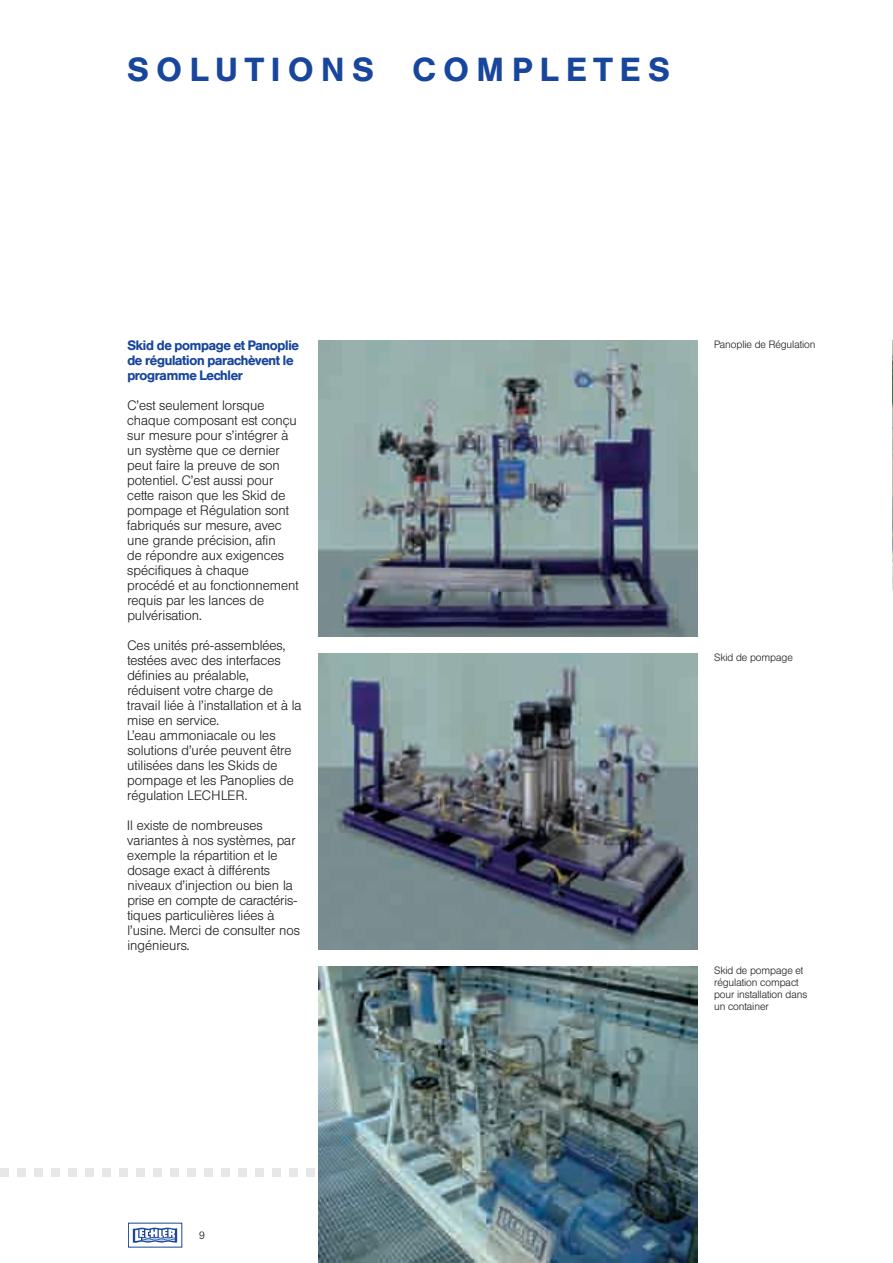
<style>
.page{position:relative;width:893px;height:1263px;background:#fff}
.page>*{position:absolute;margin:0;border:0;box-sizing:border-box;transform-origin:0 0}
.t1{font:500 33px "Helvetica BQ";letter-spacing:.25em;color:#18469d}
.t2{font:300 13.5px/15px "Helvetica BQ";color:#231f20}
.t3{font:500 13.5px/15px "Helvetica BQ";letter-spacing:-.015em;color:#18469d}
.t4{font:300 10.5px/12px "Helvetica BQ";letter-spacing:-.005em;color:#231f20}
</style>
<div class="page">
<img style="left:319px;top:653px;width:378px;height:297px">
<div style="left:0;top:1168px;width:9px;height:8px;background:#e6e7e9"></div>
<div style="left:17px;top:1168px;width:9px;height:8px;background:#e6e7e9"></div>
<div style="left:34px;top:1168px;width:9px;height:8px;background:#e6e7e9"></div>
<div style="left:51px;top:1168px;width:9px;height:8px;background:#e6e7e9"></div>
<div style="left:68px;top:1168px;width:9px;height:8px;background:#e6e7e9"></div>
<div style="left:85px;top:1168px;width:9px;height:8px;background:#e6e7e9"></div>
<div style="left:102px;top:1168px;width:9px;height:8px;background:#e6e7e9"></div>
<div style="left:119px;top:1168px;width:9px;height:8px;background:#e6e7e9"></div>
<div style="left:136px;top:1168px;width:9px;height:8px;background:#e6e7e9"></div>
<div style="left:153px;top:1168px;width:9px;height:8px;background:#e6e7e9"></div>
<div style="left:170px;top:1168px;width:9px;height:8px;background:#e6e7e9"></div>
<div style="left:187px;top:1168px;width:9px;height:8px;background:#e6e7e9"></div>
<div style="left:204px;top:1168px;width:9px;height:8px;background:#e6e7e9"></div>
<div style="left:221px;top:1168px;width:9px;height:8px;background:#e6e7e9"></div>
<div style="left:238px;top:1168px;width:9px;height:8px;background:#e6e7e9"></div>
<div style="left:255px;top:1168px;width:9px;height:8px;background:#e6e7e9"></div>
<div style="left:272px;top:1168px;width:9px;height:8px;background:#e6e7e9"></div>
<div style="left:289px;top:1168px;width:9px;height:8px;background:#e6e7e9"></div>
<div style="left:306px;top:1168px;width:9px;height:8px;background:#e6e7e9"></div>
<svg style="left:133px;top:1227px;width:44px;height:16px"></svg>
<img style="left:319px;top:967px;width:378px;height:296px">
<img style="left:319px;top:340px;width:378px;height:296px">
<img style="left:892px;top:340px;width:1px;height:250px">
<h1 class="t1" style="left:127px;top:52px;width:544px">SOLUTIONS COMPLETES</h1>
<p class="t3" style="left:127px;top:338px;width:173px">Skid de pompage et Panoplie de régulation parachèvent le programme Lechler</p>
<p class="t2" style="left:127px;top:398px;width:173px">C’est seulement lorsque chaque composant est conçu sur mesure pour s’intégrer à un système que ce dernier peut faire la preuve de son potentiel. C’est aussi pour cette raison que les Skid de pompage et Régulation sont fabriqués sur mesure, avec une grande précision, afin<br>de répondre aux exigences spécifiques à chaque procédé et au fonctionnement requis par les lances de pulvérisation.</p>
<p class="t2" style="left:127px;top:638px;width:176px">Ces unités pré-assemblées, testées avec des interfaces définies au préalable, réduisent votre charge de travail liée à l’installation et à la mise en service.<br>L’eau ammoniacale ou les solutions d’urée peuvent être utilisées dans les Skids de pompage et les Panoplies de régulation LECHLER.</p>
<p class="t2" style="left:127px;top:818px;width:174px">Il existe de nombreuses variantes à nos systèmes, par exemple la répartition et le dosage exact à différents niveaux d’injection ou bien la prise en compte de caractéris&shy;tiques particulières liées à l’usine. Merci de consulter nos ingénieurs.</p>
<p class="t4" style="left:199px;top:1229px;width:7px">9</p>
<p class="t4" style="left:714px;top:338px;width:103px">Panoplie de Régulation</p>
<p class="t4" style="left:714px;top:651px;width:80px">Skid de pompage</p>
<p class="t4" style="left:714px;top:964px;width:95px">Skid de pompage et régulation compact pour installation dans un container</p>
</div>
